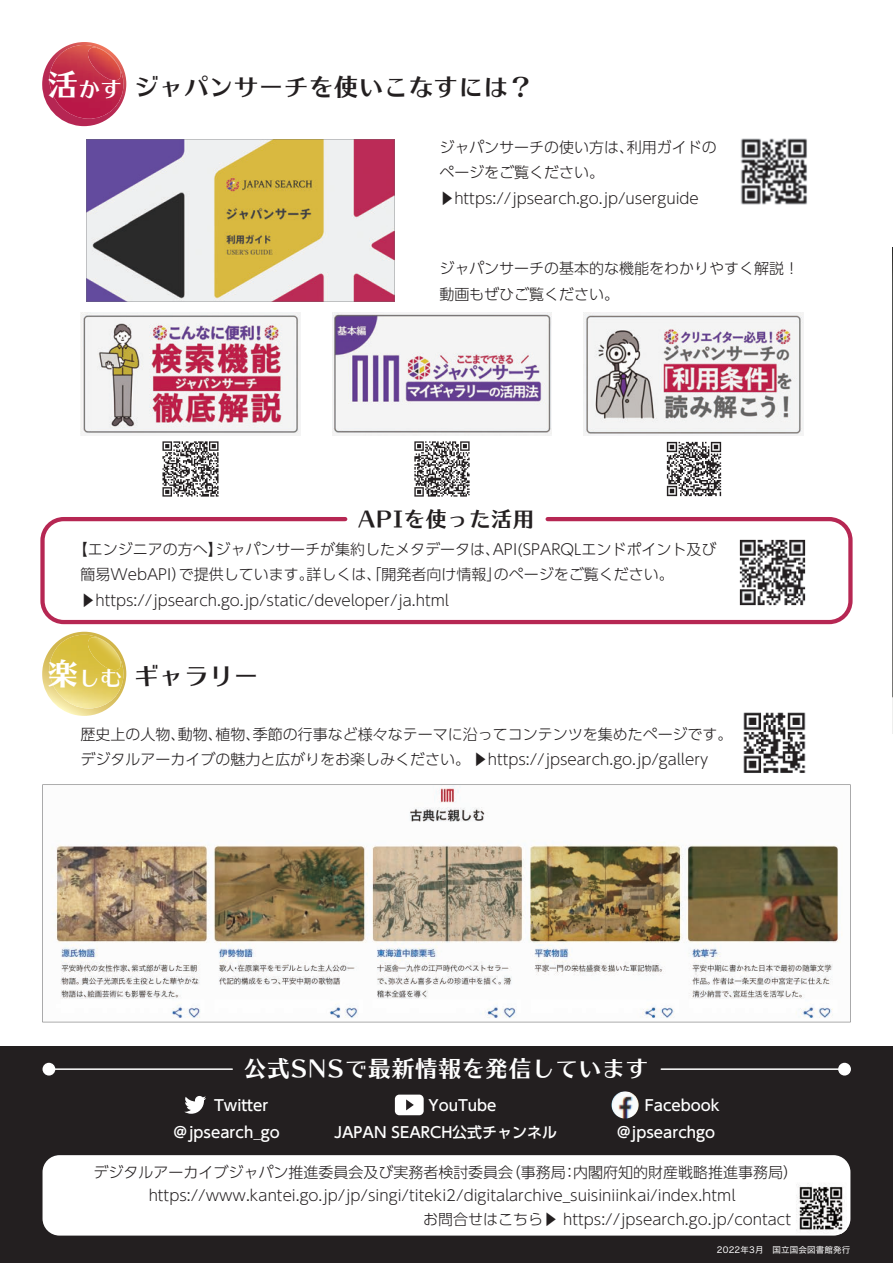
<style>
.page{position:relative;width:893px;height:1263px;background:#fff}
.page>*{position:absolute;margin:0;border:0;box-sizing:border-box;transform-origin:0 0}
.t1{font:24px "UD Typos 515 Std";letter-spacing:.04em;color:#231f20}
.t2{font:22.5px "UD Typos 515 Std";letter-spacing:.04em;color:#fff}
.t3{font:21px "UD Typos 515 Std";letter-spacing:.04em;color:#231f20}
.t4{font:300 15px/25.5px "UD Shin Go Pro";color:#231f20}
.t5{font:500 15px/27.3px "UD Shin Go Pro";color:#fff}
.t6{font:8.55px "Hiragino Sans W4";letter-spacing:.02em;color:#fff}
.s1{font-size:30px;color:#fff}
.s2{font-size:21px;color:#fff}
</style>
<div class="page">
<div style="left:0;top:1046px;width:893px;height:217px;background:#231f20"></div>
<div style="left:43px;top:1155px;width:807px;height:80px;background:#fff;border-radius:17px"></div>
<img style="left:892px;top:247px;width:1px;height:487px">
<svg style="left:42px;top:42px;width:84px;height:84px"></svg>
<img style="left:50px;top:45px;width:73px;height:74px">
<img style="left:88px;top:48px;width:33px;height:32px">
<svg style="left:42px;top:632px;width:84px;height:84px"></svg>
<img style="left:50px;top:635px;width:73px;height:73px">
<img style="left:88px;top:637px;width:33px;height:33px">
<img style="left:414px;top:441px;width:56px;height:56px">
<img style="left:332px;top:313px;width:220px;height:122px">
<img style="left:666px;top:441px;width:56px;height:56px">
<img style="left:584px;top:313px;width:219px;height:123px">
<img style="left:162px;top:441px;width:57px;height:56px">
<img style="left:80px;top:313px;width:220px;height:122px">
<svg style="left:86px;top:139px;width:309px;height:163px"></svg>
<img style="left:740px;top:138px;width:67px;height:67px">
<img style="left:743px;top:712px;width:63px;height:61px">
<div style="left:40px;top:517px;width:813px;height:107px;border:4px solid #b62753;border-radius:21px"></div>
<img style="left:739px;top:539px;width:67px;height:67px">
<svg style="left:184px;top:1096px;width:22px;height:18px"></svg>
<div style="left:395px;top:1094px;width:29px;height:21px;background:#fff;border-radius:4px"></div>
<svg style="left:406px;top:1099px;width:8px;height:11px"></svg>
<img style="left:611px;top:1091px;width:28px;height:27px;border-radius:14px">
<hr style="left:49px;top:1068px;width:183px;height:2px;background:#fff">
<svg style="left:43px;top:1063px;width:12px;height:12px"></svg>
<hr style="left:661px;top:1068px;width:184px;height:2px;background:#fff">
<svg style="left:838px;top:1063px;width:13px;height:12px"></svg>
<img style="left:42px;top:784px;width:809px;height:238px">
<img style="left:796px;top:1183px;width:51px;height:50px">
<h1 class="t1" style="left:48px;top:66px;width:487px"><span class="s1">活</span><span class="s2">かす</span> ジャパンサーチを使いこなすには？</h1>
<p class="t4" style="left:439px;top:134px;width:279px">ジャパンサーチの使い方は、利用ガイドのページをご覧ください。▶https://jpsearch.go.jp/userguide</p>
<p class="t4" style="left:439px;top:255px;width:361px">ジャパンサーチの基本的な機能をわかりやすく解説！動画もぜひご覧ください。</p>
<h3 class="t3" style="left:358px;top:501px;width:178px">APIを使った活用</h3>
<p class="t4" style="left:80px;top:535px;width:638px;text-indent:-7px">【エンジニアの方へ】ジャパンサーチが集約したメタデータは、API(SPARQLエンドポイント及び簡易WebAPI）で提供しています。詳しくは、「開発者向け情報」のページをご覧ください。▶https://jpsearch.go.jp/static/developer/ja.html</p>
<h1 class="t1" style="left:48px;top:656px;width:212px"><span class="s1">楽</span><span class="s2">しむ</span> ギャラリー</h1>
<p class="t4" style="left:80px;top:721px;width:654px">歴史上の人物、動物、植物、季節の行事など様々なテーマに沿ってコンテンツを集めたページです。デジタルアーカイブの魅力と広がりをお楽しみください。 ▶https://jpsearch.go.jp/gallery</p>
<h2 class="t2" style="left:244px;top:1049px;width:406px">公式SNSで最新情報を発信しています</h2>
<p class="t5" style="left:173px;top:1091px;width:109px;text-indent:41px">Twitter＠jpsearch_go</p>
<p class="t5" style="left:428px;top:1091px;width:70px">YouTube</p>
<p class="t5" style="left:645px;top:1091px;width:77px">Facebook</p>
<p class="t5" style="left:334px;top:1118px;width:225px">JAPAN SEARCH公式チャンネル</p>
<p class="t5" style="left:617px;top:1118px;width:99px">@jpsearchgo</p>
<p class="t4" style="left:93px;top:1161px;width:706px;line-height:22.5px;text-align:center">デジタルアーカイブジャパン推進委員会及び実務者検討委員会（事務局：内閣府知的財産戦略推進事務局）https://www.kantei.go.jp/jp/singi/titeki2/digitalarchive_suisiniinkai/index.html</p>
<p class="t4" style="left:423px;top:1206px;width:369px">お問合せはこちら▶ https://jpsearch.go.jp/contact</p>
<p class="t6" style="left:717px;top:1242px;width:135px">2022年3月　国立国会図書館発行</p>
</div>
